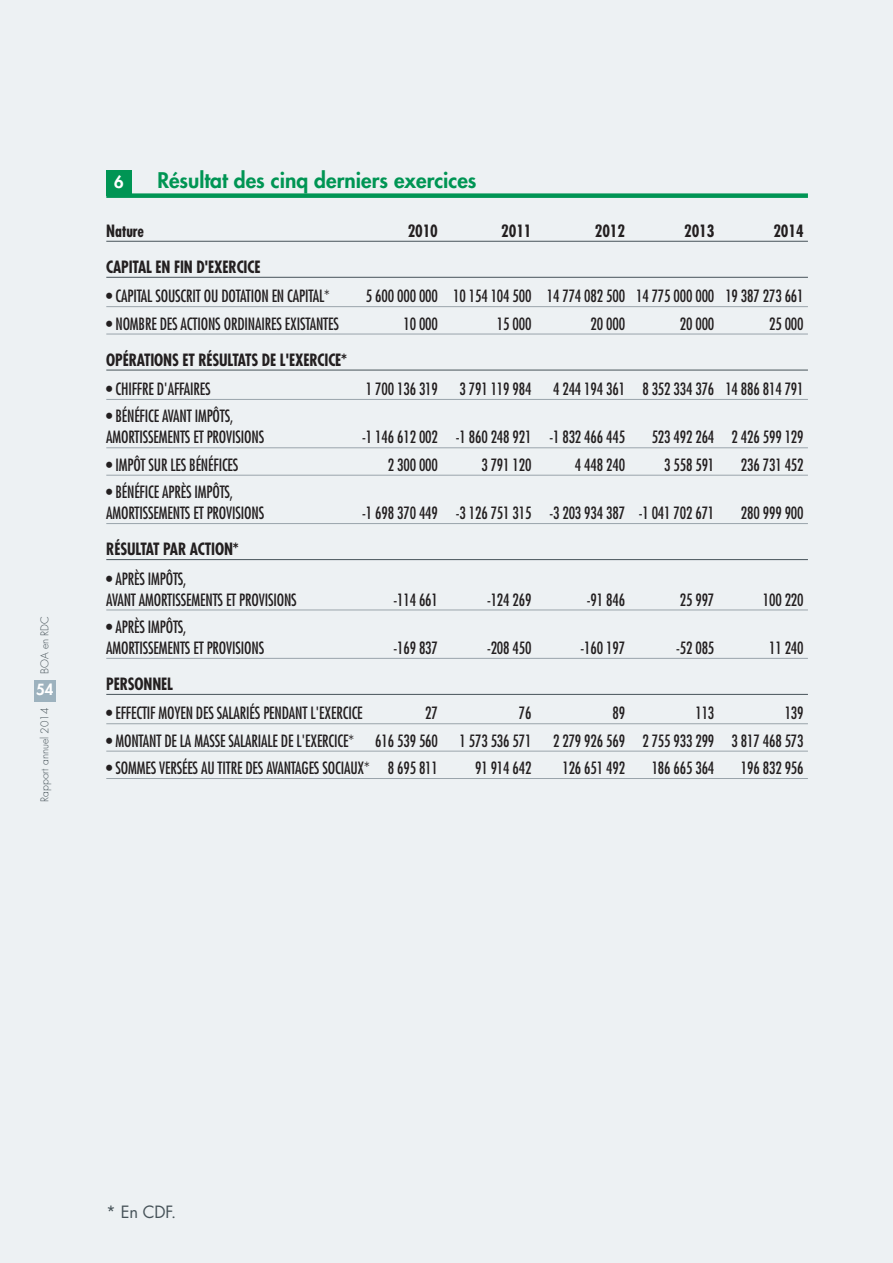
<style>
.page{position:relative;width:893px;height:1263px;background:#edf1f3}
.page>*{position:absolute;margin:0;border:0;box-sizing:border-box;transform-origin:0 0}
.t1{font:800 21px "Futura";color:#009554}
.t2{font:condensed 16.5px/21px "Futura";letter-spacing:-.01em;color:#231f20;scale:.95 1}
.t3{font:700 condensed 16.5px "Futura";letter-spacing:-.01em;color:#231f20;scale:.95 1}
.t4{font:16.5px "Futura";color:#475359}
.t5{font:800 16.5px "Futura";color:#fff}
.t6{font:800 15px "Futura";color:#fff}
.t7{font:300 10.5px "Futura";color:#475359}
</style>
<div class="page">
<div style="left:34px;top:680px;width:22px;height:22px;background:#9db2be"></div>
<div style="left:106px;top:193px;width:702px;height:5px;background:#009554"></div>
<hr style="left:106px;top:241px;width:702px;height:1px;background:#475359">
<hr style="left:106px;top:277px;width:702px;height:1px;background:#475359">
<hr style="left:106px;top:306px;width:702px;height:1px;background:#9aa4ab">
<hr style="left:106px;top:334px;width:702px;height:1px;background:#9aa4ab">
<hr style="left:106px;top:370px;width:702px;height:1px;background:#475359">
<hr style="left:106px;top:399px;width:702px;height:1px;background:#9aa4ab">
<hr style="left:106px;top:447px;width:702px;height:1px;background:#9aa4ab">
<hr style="left:106px;top:475px;width:702px;height:1px;background:#9aa4ab">
<hr style="left:106px;top:523px;width:702px;height:1px;background:#9aa4ab">
<hr style="left:106px;top:559px;width:702px;height:1px;background:#475359">
<hr style="left:106px;top:610px;width:702px;height:1px;background:#9aa4ab">
<hr style="left:106px;top:658px;width:702px;height:1px;background:#9aa4ab">
<hr style="left:106px;top:694px;width:702px;height:1px;background:#475359">
<hr style="left:106px;top:723px;width:702px;height:1px;background:#9aa4ab">
<hr style="left:106px;top:751px;width:702px;height:1px;background:#9aa4ab">
<hr style="left:106px;top:778px;width:702px;height:1px;background:#9aa4ab">
<div style="left:106px;top:170px;width:26px;height:26px;background:#009554"></div>
<p class="t7" style="left:40px;top:674px;width:59px;rotate:-90deg">BOA en RDC</p>
<p class="t7" style="left:40px;top:802px;width:95px;rotate:-90deg">Rapport annuel 2014</p>
<p class="t6" style="left:36px;top:683px;width:19px">54</p>
<p class="t5" style="left:114px;top:174px;width:11px">6</p>
<p class="t1" style="left:157px;top:170px;width:321px">Résultat des cinq derniers exercices</p>
<p class="t3" style="left:106px;top:224px;width:41px">Nature</p>
<p class="t3" style="left:408px;top:224px;width:33px">2010</p>
<p class="t3" style="left:501px;top:224px;width:33px">2011</p>
<p class="t3" style="left:595px;top:224px;width:33px">2012</p>
<p class="t3" style="left:684px;top:224px;width:33px">2013</p>
<p class="t3" style="left:773px;top:224px;width:33px">2014</p>
<p class="t3" style="left:106px;top:259px;width:164px">CAPITAL EN FIN D'EXERCICE</p>
<p class="t2" style="left:106px;top:287px;width:237px">• CAPITAL SOUSCRIT OU DOTATION EN CAPITAL*</p>
<p class="t2" style="left:366px;top:287px;width:462px">5 600 000 000 10 154 104 500 14 774 082 500 14 775 000 000 19 387 273 661</p>
<p class="t2" style="left:106px;top:314px;width:246px">• NOMBRE DES ACTIONS ORDINAIRES EXISTANTES</p>
<p class="t2" style="left:403px;top:314px;width:38px">10 000</p>
<p class="t2" style="left:497px;top:314px;width:38px">15 000</p>
<p class="t2" style="left:590px;top:314px;width:38px">20 000</p>
<p class="t2" style="left:680px;top:314px;width:38px">20 000</p>
<p class="t2" style="left:769px;top:314px;width:38px">25 000</p>
<p class="t3" style="left:106px;top:352px;width:255px">OPÉRATIONS ET RÉSULTATS DE L'EXERCICE*</p>
<p class="t2" style="left:106px;top:379px;width:111px">• CHIFFRE D'AFFAIRES</p>
<p class="t2" style="left:366px;top:379px;width:77px">1 700 136 319</p>
<p class="t2" style="left:459px;top:379px;width:77px">3 791 119 984</p>
<p class="t2" style="left:553px;top:379px;width:265px">4 244 194 361 8 352 334 376 14 886 814 791</p>
<p class="t2" style="left:106px;top:407px;width:168px">• BÉNÉFICE AVANT IMPÔTS,<br>AMORTISSEMENTS ET PROVISIONS</p>
<p class="t2" style="left:362px;top:428px;width:278px">-1 146 612 002 -1 860 248 921 -1 832 466 445</p>
<p class="t2" style="left:652px;top:428px;width:162px">523 492 264 2 426 599 129</p>
<p class="t2" style="left:106px;top:455px;width:141px">• IMPÔT SUR LES BÉNÉFICES</p>
<p class="t2" style="left:388px;top:455px;width:54px">2 300 000</p>
<p class="t2" style="left:481px;top:455px;width:54px">3 791 120</p>
<p class="t2" style="left:575px;top:455px;width:54px">4 448 240</p>
<p class="t2" style="left:664px;top:455px;width:54px">3 558 591</p>
<p class="t2" style="left:741px;top:455px;width:68px">236 731 452</p>
<p class="t2" style="left:106px;top:483px;width:168px">• BÉNÉFICE APRÈS IMPÔTS,<br>AMORTISSEMENTS ET PROVISIONS</p>
<p class="t2" style="left:362px;top:504px;width:372px">-1 698 370 449 -3 126 751 315 -3 203 934 387 -1 041 702 671</p>
<p class="t2" style="left:741px;top:504px;width:68px">280 999 900</p>
<p class="t3" style="left:106px;top:542px;width:141px">RÉSULTAT PAR ACTION*</p>
<p class="t2" style="left:106px;top:569px;width:202px">• APRÈS IMPÔTS,<br>AVANT AMORTISSEMENTS ET PROVISIONS</p>
<p class="t2" style="left:106px;top:617px;width:168px">• APRÈS IMPÔTS,<br>AMORTISSEMENTS ET PROVISIONS</p>
<p class="t2" style="left:393px;top:590px;width:48px">-114 661</p>
<p class="t2" style="left:487px;top:590px;width:48px">-124 269</p>
<p class="t2" style="left:587px;top:590px;width:42px">-91 846</p>
<p class="t2" style="left:680px;top:590px;width:38px">25 997</p>
<p class="t2" style="left:763px;top:590px;width:44px">100 220</p>
<p class="t2" style="left:393px;top:638px;width:48px">-169 837</p>
<p class="t2" style="left:487px;top:638px;width:48px">-208 450</p>
<p class="t2" style="left:581px;top:638px;width:48px">-160 197</p>
<p class="t2" style="left:676px;top:638px;width:42px">-52 085</p>
<p class="t2" style="left:769px;top:638px;width:38px">11 240</p>
<p class="t3" style="left:106px;top:677px;width:72px">PERSONNEL</p>
<p class="t2" style="left:106px;top:704px;width:271px">• EFFECTIF MOYEN DES SALARIÉS PENDANT L'EXERCICE</p>
<p class="t2" style="left:425px;top:704px;width:15px">27</p>
<p class="t2" style="left:519px;top:704px;width:15px">76</p>
<p class="t2" style="left:612px;top:704px;width:15px">89</p>
<p class="t2" style="left:695px;top:704px;width:21px">113</p>
<p class="t2" style="left:785px;top:704px;width:21px">139</p>
<p class="t2" style="left:106px;top:731px;width:262px">• MONTANT DE LA MASSE SALARIALE DE L'EXERCICE*</p>
<p class="t2" style="left:375px;top:731px;width:68px">616 539 560</p>
<p class="t2" style="left:459px;top:731px;width:77px">1 573 536 571</p>
<p class="t2" style="left:553px;top:731px;width:265px">2 279 926 569 2 755 933 299 3 817 468 573</p>
<p class="t2" style="left:106px;top:758px;width:351px">• SOMMES VERSÉES AU TITRE DES AVANTAGES SOCIAUX* 8 695 811</p>
<p class="t2" style="left:475px;top:758px;width:61px">91 914 642</p>
<p class="t2" style="left:562px;top:758px;width:68px">126 651 492</p>
<p class="t2" style="left:652px;top:758px;width:68px">186 665 364</p>
<p class="t2" style="left:741px;top:758px;width:68px">196 832 956</p>
<p class="t4" style="left:106px;top:1204px;width:71px">* En CDF.</p>
</div>
